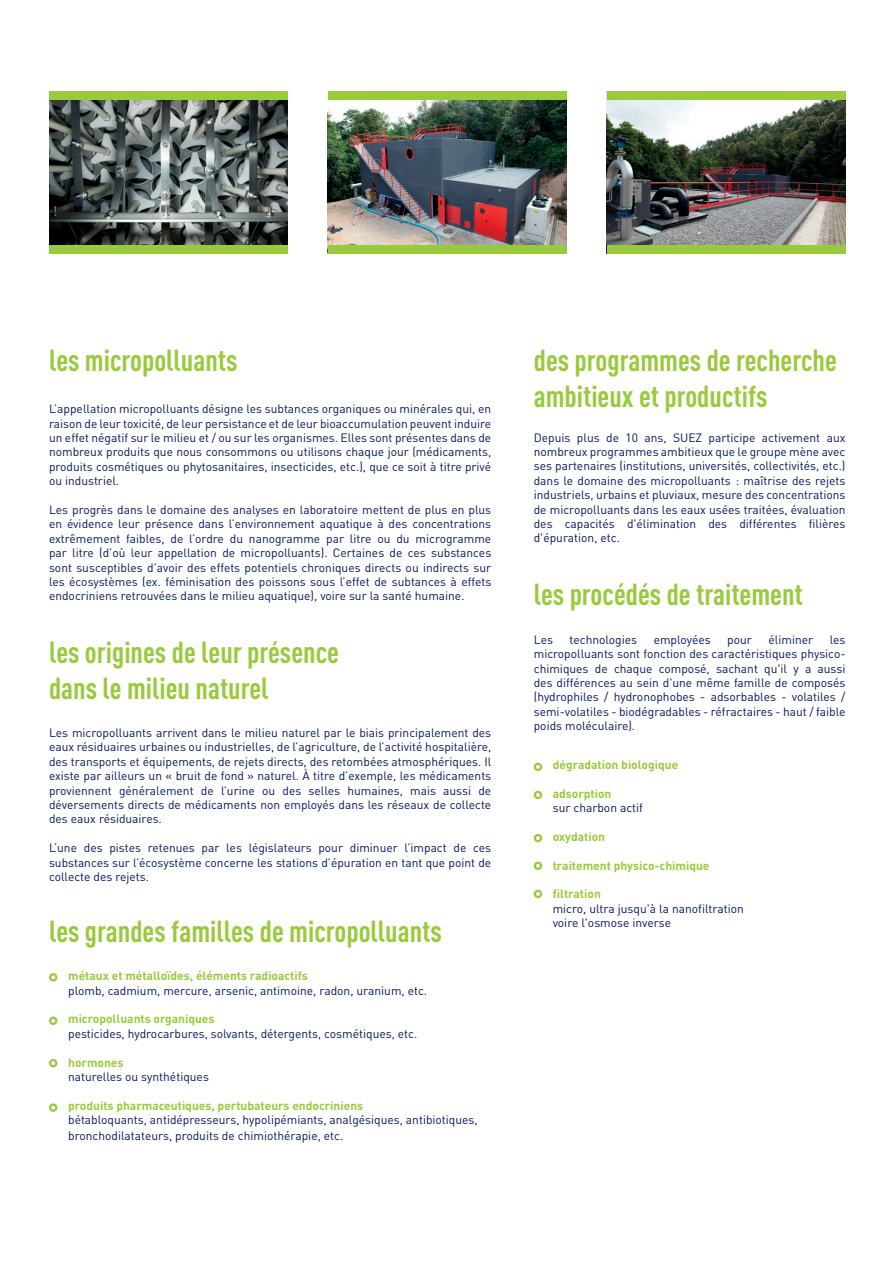
<style>
.page{position:relative;width:893px;height:1263px;background:#fff}
.page>*{position:absolute;margin:0;border:0;box-sizing:border-box;transform-origin:0 0}
.t1{font:700 30px/36px "DIN Cond";color:#99ca3b}
.t2{font:12px/14.4px "DIN Pro";color:#04175c;text-align:justify}
.t3{font:700 12px "DIN Pro";color:#99ca3b}
.s1{color:#fff}
</style>
<div class="page">
<div style="left:49px;top:973px;width:8px;height:8px;border:2px solid #99ca3b;border-radius:50%"></div>
<div style="left:49px;top:1016px;width:8px;height:9px;border:2px solid #99ca3b;border-radius:50%"></div>
<div style="left:49px;top:1059px;width:8px;height:8px;border:2px solid #99ca3b;border-radius:50%"></div>
<div style="left:49px;top:1103px;width:8px;height:9px;border:2px solid #99ca3b;border-radius:50%"></div>
<div style="left:534px;top:763px;width:8px;height:8px;border:2px solid #99ca3b;border-radius:50%"></div>
<div style="left:534px;top:791px;width:8px;height:8px;border:2px solid #99ca3b;border-radius:50%"></div>
<div style="left:534px;top:834px;width:8px;height:8px;border:2px solid #99ca3b;border-radius:50%"></div>
<div style="left:534px;top:861px;width:8px;height:9px;border:2px solid #99ca3b;border-radius:50%"></div>
<div style="left:534px;top:890px;width:8px;height:8px;border:2px solid #99ca3b;border-radius:50%"></div>
<img style="left:49px;top:100px;width:239px;height:145px">
<div style="left:49px;top:91px;width:239px;height:9px;background:#99ca3b"></div>
<div style="left:49px;top:245px;width:239px;height:9px;background:#99ca3b"></div>
<img style="left:328px;top:100px;width:239px;height:145px">
<div style="left:328px;top:91px;width:239px;height:9px;background:#99ca3b"></div>
<div style="left:328px;top:245px;width:239px;height:9px;background:#99ca3b"></div>
<img style="left:607px;top:100px;width:238px;height:145px">
<div style="left:607px;top:91px;width:238px;height:9px;background:#99ca3b"></div>
<div style="left:607px;top:245px;width:238px;height:9px;background:#99ca3b"></div>
<h1 class="t1" style="left:49px;top:341px;width:190px">les micropolluants</h1>
<p class="t2" style="left:49px;top:400px;width:444px">L’appellation micropolluants désigne les subtances organiques ou minérales qui, en raison de leur toxicité, de leur persistance et de leur bioaccumulation peuvent induire un effet négatif sur le milieu et / ou sur les organismes. Elles sont présentes dans de nombreux produits que nous consommons ou utilisons chaque jour (médicaments, produits cosmétiques ou phytosanitaires, insecticides, etc.), que ce soit à titre privé ou industriel.</p>
<p class="t2" style="left:49px;top:501px;width:444px">Les progrès dans le domaine des analyses en laboratoire mettent de plus en plus en évidence leur présence dans l’environnement aquatique à des concentrations extrêmement faibles, de l’ordre du nanogramme par litre ou du microgramme par litre (d’où leur appellation de micropolluants). Certaines de ces substances sont susceptibles d’avoir des effets potentiels chroniques directs ou indirects sur les écosystèmes (ex. féminisation des poissons sous l’effet de subtances à effets endocriniens retrouvées dans le milieu aquatique), voire sur la santé humaine.</p>
<h1 class="t1" style="left:49px;top:633px;width:292px">les origines de leur présence dans le milieu naturel</h1>
<p class="t2" style="left:49px;top:724px;width:444px">Les micropolluants arrivent dans le milieu naturel par le biais principalement des eaux résiduaires urbaines ou industrielles, de l’agriculture, de l’activité hospitalière, des transports et équipements, de rejets directs, des retombées atmosphériques. Il existe par ailleurs un « bruit de fond<span class="s1">’</span>» naturel. À titre d’exemple, les médicaments proviennent généralement de l’urine ou des selles humaines, mais aussi de déversements directs de médicaments non employés dans les réseaux de collecte des eaux résiduaires.</p>
<p class="t2" style="left:49px;top:839px;width:444px">L’une des pistes retenues par les législateurs pour diminuer l’impact de ces substances sur l’écosystème concerne les stations d’épuration en tant que point de collecte des rejets.</p>
<h1 class="t1" style="left:49px;top:913px;width:394px">les grandes familles de micropolluants</h1>
<p class="t3" style="left:68px;top:966px;width:241px">métaux et métalloïdes, éléments radioactifs</p>
<p class="t2" style="left:68px;top:982px;width:360px">plomb, cadmium, mercure, arsenic, antimoine, radon, uranium, etc.</p>
<p class="t3" style="left:68px;top:1009px;width:148px">micropolluants organiques</p>
<p class="t2" style="left:68px;top:1025px;width:351px">pesticides, hydrocarbures, solvants, détergents, cosmétiques, etc.</p>
<p class="t3" style="left:68px;top:1052px;width:57px">hormones</p>
<p class="t2" style="left:68px;top:1068px;width:142px">naturelles ou synthétiques</p>
<p class="t3" style="left:68px;top:1095px;width:297px">produits pharmaceutiques, pertubateurs endocriniens</p>
<p class="t2" style="left:68px;top:1110px;width:411px;line-height:16.2px">bétabloquants, antidépresseurs, hypolipémiants, analgésiques, antibiotiques, bronchodilatateurs, produits de chimiothérapie, etc.</p>
<h1 class="t1" style="left:534px;top:341px;width:305px">des programmes de recherche ambitieux et productifs</h1>
<p class="t2" style="left:534px;top:429px;width:313px">Depuis plus de 10 ans, SUEZ participe activement aux nombreux programmes ambitieux que le groupe mène avec ses partenaires (institutions, universités, collectivités, etc.) dans le domaine des micropolluants<span class="s1">"</span>: maîtrise des rejets industriels, urbains et pluviaux, mesure des concentrations de micropolluants dans les eaux usées traitées, évaluation des capacités d'élimination des différentes filières d'épuration, etc.</p>
<h1 class="t1" style="left:534px;top:575px;width:271px">les procédés de traitement</h1>
<p class="t2" style="left:534px;top:631px;width:21px">Les</p>
<p class="t2" style="left:569px;top:631px;width:69px">technologies</p>
<p class="t2" style="left:654px;top:631px;width:59px">employées</p>
<p class="t2" style="left:727px;top:631px;width:26px">pour</p>
<p class="t2" style="left:769px;top:631px;width:46px">éliminer</p>
<p class="t2" style="left:534px;top:631px;width:313px;text-indent:296px">les micropolluants sont fonction des caractéristiques physico&shy;chimiques de chaque composé, sachant qu'il y a aussi des différences au sein d'une même famille de composés (hydrophiles / hydronophobes - adsorbables - volatiles / semi-volatiles - biodégradables - réfractaires - haut / faible poids moléculaire).</p>
<p class="t3" style="left:553px;top:754px;width:127px">dégradation biologique</p>
<p class="t3" style="left:553px;top:783px;width:60px">adsorption</p>
<p class="t2" style="left:553px;top:799px;width:92px">sur charbon actif</p>
<p class="t3" style="left:553px;top:826px;width:54px">oxydation</p>
<p class="t3" style="left:553px;top:855px;width:158px">traitement physico-chimique</p>
<p class="t3" style="left:553px;top:884px;width:50px">filtration</p>
<p class="t2" style="left:553px;top:900px;width:193px">micro, ultra jusqu'à la nanofiltration voire l'osmose inverse</p>
</div>
